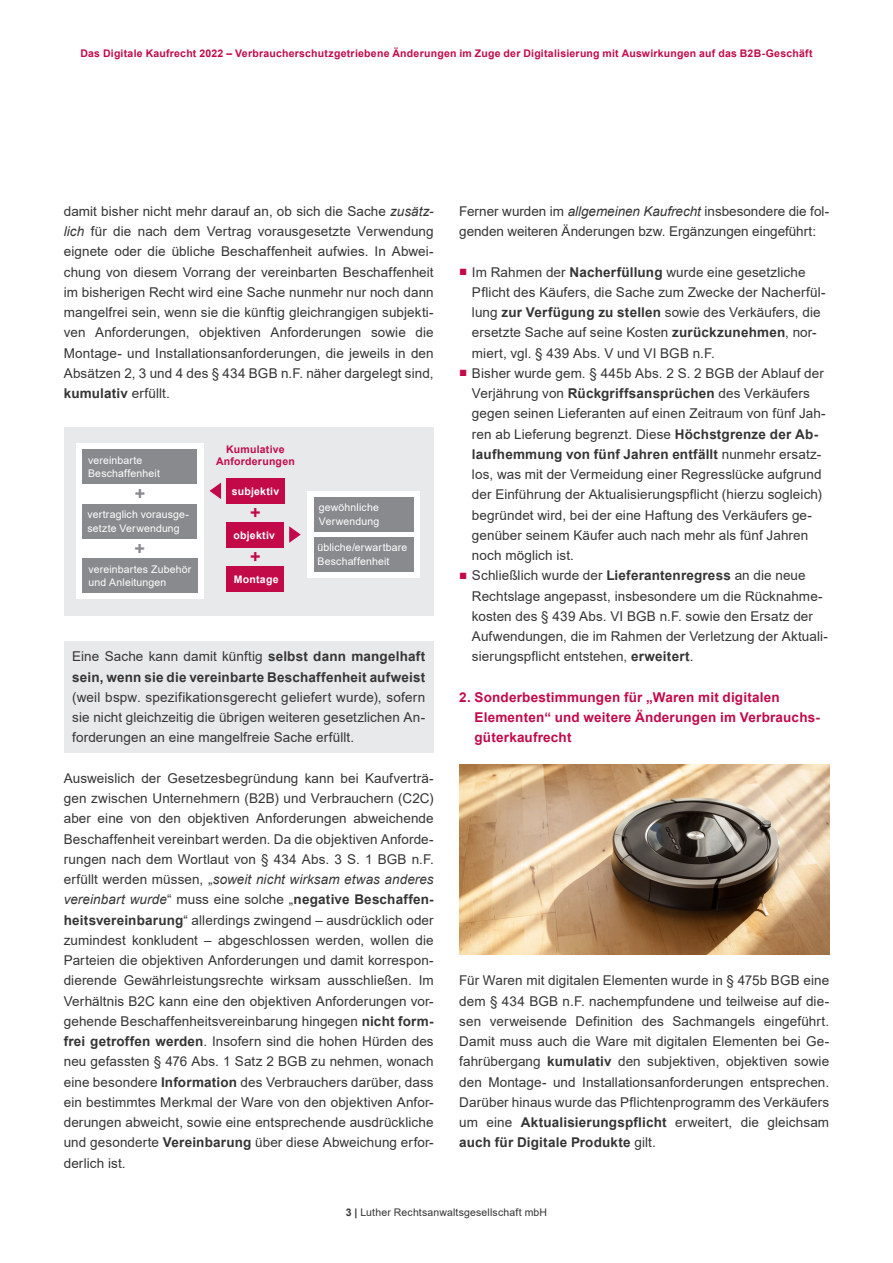
<style>
.page{position:relative;width:893px;height:1263px;background:#fff}
.page>*{position:absolute;margin:0;border:0;box-sizing:border-box;transform-origin:0 0}
.t1{font:700 18px "Arial";color:#888a8d}
.t2{font:700 18px "Arial";color:#c30a49}
.t3{font:13.5px/20.2px "Arial";letter-spacing:.005em;color:#363536;text-align:justify}
.t4{font:700 13.5px/20.2px "Arial";letter-spacing:.015em;color:#c30a49}
.t5{font:700 13.5px/20.2px "Arial";letter-spacing:.01em;color:#363536}
.t6{font:10.5px/13.5px "Arial";letter-spacing:.015em;color:#fff}
.t7{font:700 10.5px/12px "Arial";letter-spacing:.02em;color:#c30a49;text-align:center}
.t8{font:10.5px "Arial";letter-spacing:.015em;color:#363536}
.t9{font:700 10.5px "Arial";letter-spacing:.02em;color:#fff}
.s1{font-style:italic}
.s2{font-weight:700}
.s3{font-weight:400}
.s4{color:#c30a49}
</style>
<div class="page">
<div style="left:64px;top:427px;width:370px;height:188px;background:#e8e9ea"></div>
<div style="left:76px;top:444px;width:128px;height:155px;background:#fff"></div>
<div style="left:83px;top:450px;width:114px;height:34px;background:#888a8d"></div>
<div style="left:83px;top:504px;width:114px;height:34px;background:#888a8d"></div>
<div style="left:82px;top:559px;width:116px;height:34px;background:#888a8d"></div>
<div style="left:307px;top:491px;width:113px;height:86px;background:#fff"></div>
<div style="left:314px;top:497px;width:99px;height:34px;background:#888a8d"></div>
<div style="left:314px;top:537px;width:99px;height:34px;background:#888a8d"></div>
<div style="left:226px;top:478px;width:58px;height:25px;background:#c30a49"></div>
<div style="left:226px;top:522px;width:58px;height:25px;background:#c30a49"></div>
<div style="left:226px;top:566px;width:58px;height:25px;background:#c30a49"></div>
<svg style="left:289px;top:526px;width:12px;height:17px"></svg>
<svg style="left:209px;top:483px;width:12px;height:16px"></svg>
<div style="left:64px;top:641px;width:370px;height:111px;background:#e8e9ea"></div>
<img style="left:459px;top:765px;width:370px;height:189px">
<p class="t7" style="left:80px;top:47px;width:734px">Das Digitale Kaufrecht 2022 – Verbraucherschutzgetriebene Änderungen im Zuge der Digitalisierung mit Auswirkungen auf das B2B-Geschäft</p>
<p class="t3" style="left:64px;top:201px;width:371px">damit bisher nicht mehr darauf an, ob sich die Sache <span class="s1">zusätz&shy;lich</span> für die nach dem Vertrag vorausgesetzte Verwendung eignete oder die übliche Beschaffenheit aufwies. In Abwei&shy;chung von diesem Vorrang der vereinbarten Beschaffenheit im bisherigen Recht wird eine Sache nunmehr nur noch dann mangelfrei sein, wenn sie die künftig gleichrangigen subjekti&shy;ven Anforderungen, objektiven Anforderungen sowie die Montage- und Installationsanforderungen, die jeweils in den Absätzen 2, 3 und 4 des § 434 BGB n.F. näher dargelegt sind, <span class="s2">kumulativ</span> erfüllt.</p>
<p class="t6" style="left:88px;top:453px;width:73px">vereinbarte<br>Beschaffenheit</p>
<p class="t6" style="left:88px;top:508px;width:103px">vertraglich vorausge&shy;setzte Verwendung</p>
<p class="t6" style="left:89px;top:562px;width:104px">vereinbartes Zubehör und Anleitungen</p>
<h1 class="t1" style="left:135px;top:481px;width:12px">+</h1>
<h1 class="t1" style="left:135px;top:536px;width:12px">+</h1>
<p class="t7" style="left:216px;top:444px;width:80px">Kumulative<br>Anforderungen</p>
<p class="t9" style="left:232px;top:483px;width:49px">subjektiv</p>
<p class="t9" style="left:234px;top:527px;width:43px">objektiv</p>
<p class="t9" style="left:234px;top:571px;width:46px;rotate:1deg">Montage</p>
<h1 class="t2" style="left:250px;top:500px;width:12px">+</h1>
<h1 class="t2" style="left:250px;top:544px;width:12px">+</h1>
<p class="t6" style="left:319px;top:501px;width:62px">gewöhnliche<br>Verwendung</p>
<p class="t6" style="left:317px;top:541px;width:91px">übliche/erwartbare<br>Beschaffenheit</p>
<p class="t5" style="left:72px;top:647px;width:354px"><span class="s3">Eine Sache kann damit künftig</span> selbst dann mangelhaft sein, wenn sie die vereinbarte Beschaffenheit aufweist</p>
<p class="t3" style="left:72px;top:687px;width:354px">(weil bspw. spezifikationsgerecht geliefert wurde), sofern sie nicht gleichzeitig die übrigen weiteren gesetzlichen An&shy;forderungen an eine mangelfreie Sache erfüllt.</p>
<p class="t3" style="left:64px;top:768px;width:371px">Ausweislich der Gesetzesbegründung kann bei Kaufverträ&shy;gen zwischen Unternehmern (B2B) und Verbrauchern (C2C) aber eine von den objektiven Anforderungen abweichende Beschaffenheit vereinbart werden. Da die objektiven Anforde&shy;rungen nach dem Wortlaut von § 434 Abs. 3 S. 1 BGB n.F. erfüllt werden müssen, „<span class="s1">soweit nicht wirksam etwas anderes vereinbart wurde</span>“ muss eine solche „<span class="s2">negative Beschaffen&shy;heitsvereinbarung</span>“ allerdings zwingend – ausdrücklich oder zumindest konkludent – abgeschlossen werden, wollen die Parteien die objektiven Anforderungen und damit korrespon&shy;dierende Gewährleistungsrechte wirksam ausschließen. Im Verhältnis B2C kann eine den objektiven Anforderungen vor&shy;gehende Beschaffenheitsvereinbarung hingegen <span class="s2">nicht form&shy;frei getroffen werden</span>. Insofern sind die hohen Hürden des neu gefassten § 476 Abs. 1 Satz 2 BGB zu nehmen, wonach eine besondere <span class="s2">Information</span> des Verbrauchers darüber, dass ein bestimmtes Merkmal der Ware von den objektiven Anfor&shy;derungen abweicht, sowie eine entsprechende ausdrückliche und gesonderte <span class="s2">Vereinbarung</span> über diese Abweichung erfor&shy;derlich ist.</p>
<p class="t3" style="left:459px;top:201px;width:371px">Ferner wurden im <span class="s1">allgemeinen Kaufrecht</span> insbesondere die fol&shy;genden weiteren Änderungen bzw. Ergänzungen eingeführt:</p>
<p class="t3" style="left:472px;top:262px;width:355px;text-align:left;text-indent:-13px"><span class="s4">■</span> Im Rahmen der <span class="s2">Nacherfüllung</span> wurde eine gesetzliche Pflicht des Käufers, die Sache zum Zwecke der Nacherfül&shy;lung <span class="s2">zur Verfügung zu stellen</span> sowie des Verkäufers, die ersetzte Sache auf seine Kosten <span class="s2">zurückzunehmen</span>, nor&shy;miert, vgl. § 439 Abs. V und VI BGB n.F.</p>
<p class="t3" style="left:472px;top:363px;width:355px;text-align:left;text-indent:-13px"><span class="s4">■</span> Bisher wurde gem. § 445b Abs. 2 S. 2 BGB der Ablauf der Verjährung von <span class="s2">Rückgriffsansprüchen</span> des Verkäufers gegen seinen Lieferanten auf einen Zeitraum von fünf Jah&shy;ren ab Lieferung begrenzt. Diese <span class="s2">Höchstgrenze der Ab&shy;laufhemmung von fünf Jahren entfällt</span> nunmehr ersatz&shy;los, was mit der Vermeidung einer Regresslücke aufgrund der Einführung der Aktualisierungspflicht (hierzu sogleich) begründet wird, bei der eine Haftung des Verkäufers ge&shy;genüber seinem Käufer auch nach mehr als fünf Jahren noch möglich ist.</p>
<p class="t3" style="left:472px;top:565px;width:357px;text-align:left;text-indent:-13px"><span class="s4">■</span> Schließlich wurde der <span class="s2">Lieferantenregress</span> an die neue Rechtslage angepasst, insbesondere um die Rücknahme&shy;kosten des § 439 Abs. VI BGB n.F. sowie den Ersatz der Aufwendungen, die im Rahmen der Verletzung der Aktuali&shy;sierungspflicht entstehen, <span class="s2">erweitert</span>.</p>
<p class="t4" style="left:475px;top:687px;width:347px;text-indent:-15px">2. Sonderbestimmungen für „Waren mit digitalen<br>Elementen“ und weitere Änderungen im Verbrauchs&shy;güterkaufrecht</p>
<p class="t3" style="left:459px;top:970px;width:371px">Für Waren mit digitalen Elementen wurde in § 475b BGB eine dem § 434 BGB n.F. nachempfundene und teilweise auf die&shy;sen verweisende Definition des Sachmangels eingeführt.<br>Damit muss auch die Ware mit digitalen Elementen bei Ge&shy;fahrübergang <span class="s2">kumulativ</span> den subjektiven, objektiven sowie den Montage- und Installationsanforderungen entsprechen.<br>Darüber hinaus wurde das Pflichtenprogramm des Verkäufers um eine <span class="s2">Aktualisierungspflicht</span> erweitert, die gleichsam <span class="s2">auch für Digitale Produkte</span> gilt.</p>
<p class="t8" style="left:346px;top:1205px;width:203px"><span class="s2">3 |</span> Luther Rechtsanwaltsgesellschaft mbH</p>
</div>
